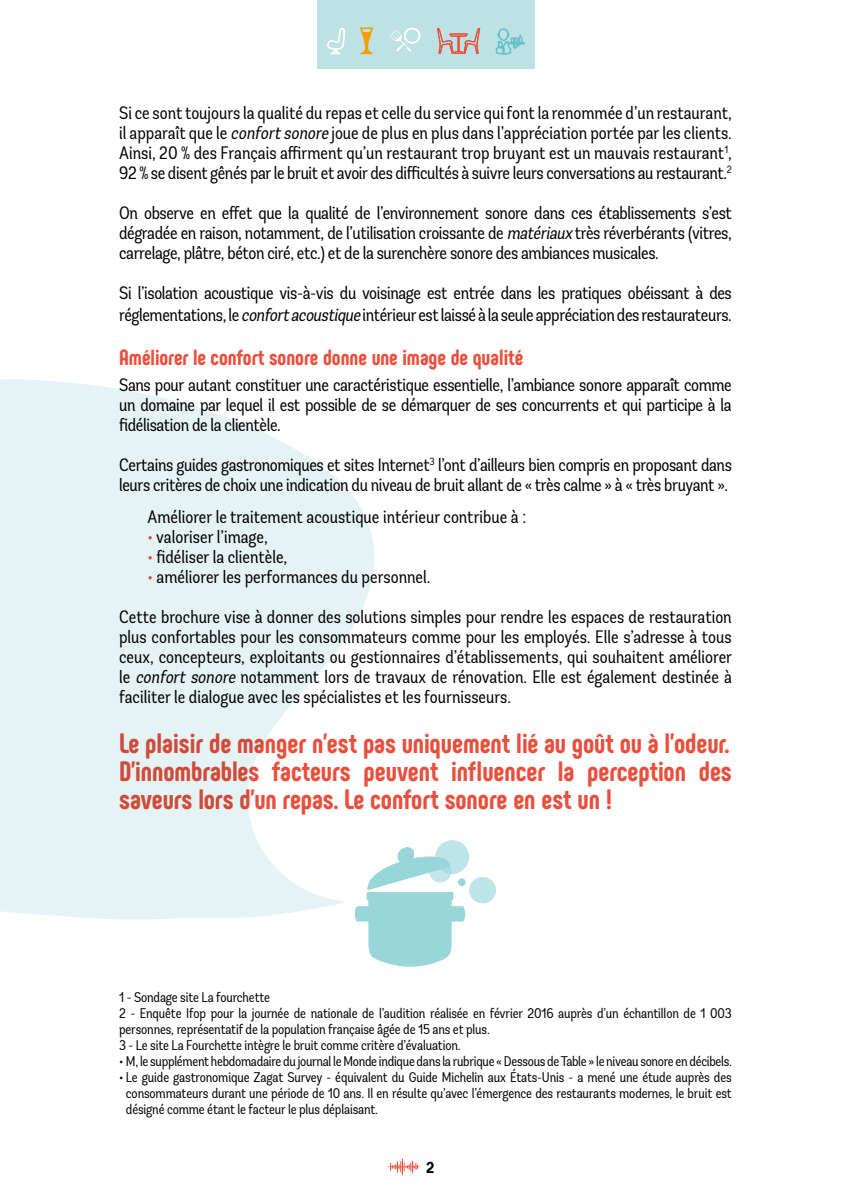
<style>
.page{position:relative;width:851px;height:1191px;background:#fff}
.page>*{position:absolute;margin:0;border:0;box-sizing:border-box;transform-origin:0 0}
.t1{font:800 28px/28px "Phenomena";color:#e94f3d;text-align:justify}
.t2{font:800 22px "Phenomena";color:#e94f3d}
.t3{font:condensed 18px/20px "Andes";letter-spacing:-.02em;color:#000;text-align:justify}
.t4{font:condensed 18px "Andes";color:#000}
.t5{font:700 condensed 16px "Andes";color:#000}
.t6{font:condensed 14px/16px "Andes";letter-spacing:-.01em;color:#000}
.s1{font-style:italic}
.s2{color:#e94f3d}
</style>
<div class="page">
<svg style="left:387px;top:1158px;width:33px;height:17px"></svg>
<div style="left:316px;top:0;width:218px;height:69px;background:#bee1e4"></div>
<svg style="left:495px;top:28px;width:30px;height:27px"></svg>
<svg style="left:437px;top:27px;width:44px;height:27px"></svg>
<svg style="left:327px;top:27px;width:18px;height:27px"></svg>
<svg style="left:390px;top:27px;width:31px;height:25px"></svg>
<svg style="left:360px;top:27px;width:13px;height:28px"></svg>
<svg style="left:0;top:379px;width:375px;height:541px;fill:#e5f3f4"></svg>
<svg style="left:354px;top:846px;width:111px;height:120px"></svg>
<svg style="left:428px;top:857px;width:23px;height:25px"></svg>
<div style="left:469px;top:877px;width:27px;height:26px;background:#bde4e7;border-radius:50%"></div>
<div style="left:458px;top:878px;width:7px;height:8px;background:#98d6da;border-radius:50%"></div>
<svg style="left:435px;top:840px;width:34px;height:34px"></svg>
<p class="t3" style="left:119px;top:103px;width:614px">Si ce sont toujours la qualité du repas et celle du service qui font la renommée d’un restaurant, il apparaît que le <span class="s1">confortsonore</span> joue de plus en plus dans l’appréciation portée par les clients.<br>Ainsi, 20 % des Français affirment qu’un restaurant trop bruyant est un mauvais restaurant<sup>1</sup>, 92 % se disent gênés par le bruit et avoir des difficultés à suivre leurs conversations au restaurant.<sup>2</sup></p>
<p class="t3" style="left:119px;top:203px;width:614px">On observe en effet que la qualité de l’environnement sonore dans ces établissements s’est dégradée en raison, notamment, de l’utilisation croissante de <span class="s1">matériaux</span>très réverbérants (vitres, carrelage, plâtre, béton ciré, etc.) et de la surenchère sonore des ambiances musicales.</p>
<p class="t3" style="left:119px;top:282px;width:614px;line-height:22px">Si l’isolation acoustique vis-à-vis du voisinage est entrée dans les pratiques obéissant à des réglementations, le <span class="s1">confortacoustique</span>intérieur est laissé à la seule appréciation des restaurateurs.</p>
<p class="t2" style="left:119px;top:344px;width:405px">Améliorer le confort sonore donne une image de qualité</p>
<p class="t3" style="left:119px;top:375px;width:614px">Sans pour autant constituer une caractéristique essentielle, l’ambiance sonore apparaît comme un domaine par lequel il est possible de se démarquer de ses concurrents et qui participe à la fidélisation de la clientèle.</p>
<p class="t3" style="left:119px;top:455px;width:614px">Certains guides gastronomiques et sites Internet<sup>3</sup> l’ont d’ailleurs bien compris en proposant dans leurs critères de choix une indication du niveau de bruit allant de « très calme » à « très bruyant ».</p>
<p class="t4" style="left:147px;top:505px;width:380px">Améliorer le traitement acoustique intérieur contribue à :</p>
<p class="t4" style="left:147px;top:525px;width:122px"><span class="s2">•</span> valoriser l’image,</p>
<p class="t4" style="left:147px;top:545px;width:141px"><span class="s2">•</span> fidéliser la clientèle,</p>
<p class="t4" style="left:147px;top:565px;width:284px"><span class="s2">•</span> améliorer les performances du personnel.</p>
<p class="t3" style="left:119px;top:606px;width:614px">Cette brochure vise à donner des solutions simples pour rendre les espaces de restauration plus confortables pour les consommateurs comme pour les employés. Elle s’adresse à tous ceux, concepteurs, exploitants ou gestionnaires d’établissements, qui souhaitent améliorer le <span class="s1">confort sonore</span> notamment lors de travaux de rénovation. Elle est également destinée à faciliter le dialogue avec les spécialistes et les fournisseurs.</p>
<h1 class="t1" style="left:119px;top:729px;width:614px">Le plaisir de manger n’est pas uniquement lié au goût ou à l’odeur.<br>D’innombrables facteurs peuvent influencer la perception des saveurs lors d’un repas. Le confort sonore en est un !</h1>
<p class="t6" style="left:119px;top:989px;width:614px">1 - Sondage site La fourchette<br>2 - Enquête Ifop pour la journée de nationale de l’audition réalisée en février 2016 auprès d’un échantillon de 1 003 personnes, représentatif de la population française âgée de 15 ans et plus.<br>3 - Le site La Fourchette intègre le bruit comme critère d’évaluation.</p>
<p class="t6" style="left:119px;top:1053px;width:614px">• M, le supplément hebdomadaire du journal le Monde indique dans la rubrique « Dessous de Table » le niveau sonore en décibels.</p>
<p class="t6" style="left:126px;top:1069px;width:607px;text-align:justify;text-indent:-7px">• Le guide gastronomique Zagat Survey - équivalent du Guide Michelin aux États-Unis - a mené une étude auprès des consommateurs durant une période de 10 ans. Il en résulte qu’avec l’émergence des restaurants modernes, le bruit est désigné comme étant le facteur le plus déplaisant.</p>
<p class="t5" style="left:426px;top:1157px;width:10px">2</p>
</div>
